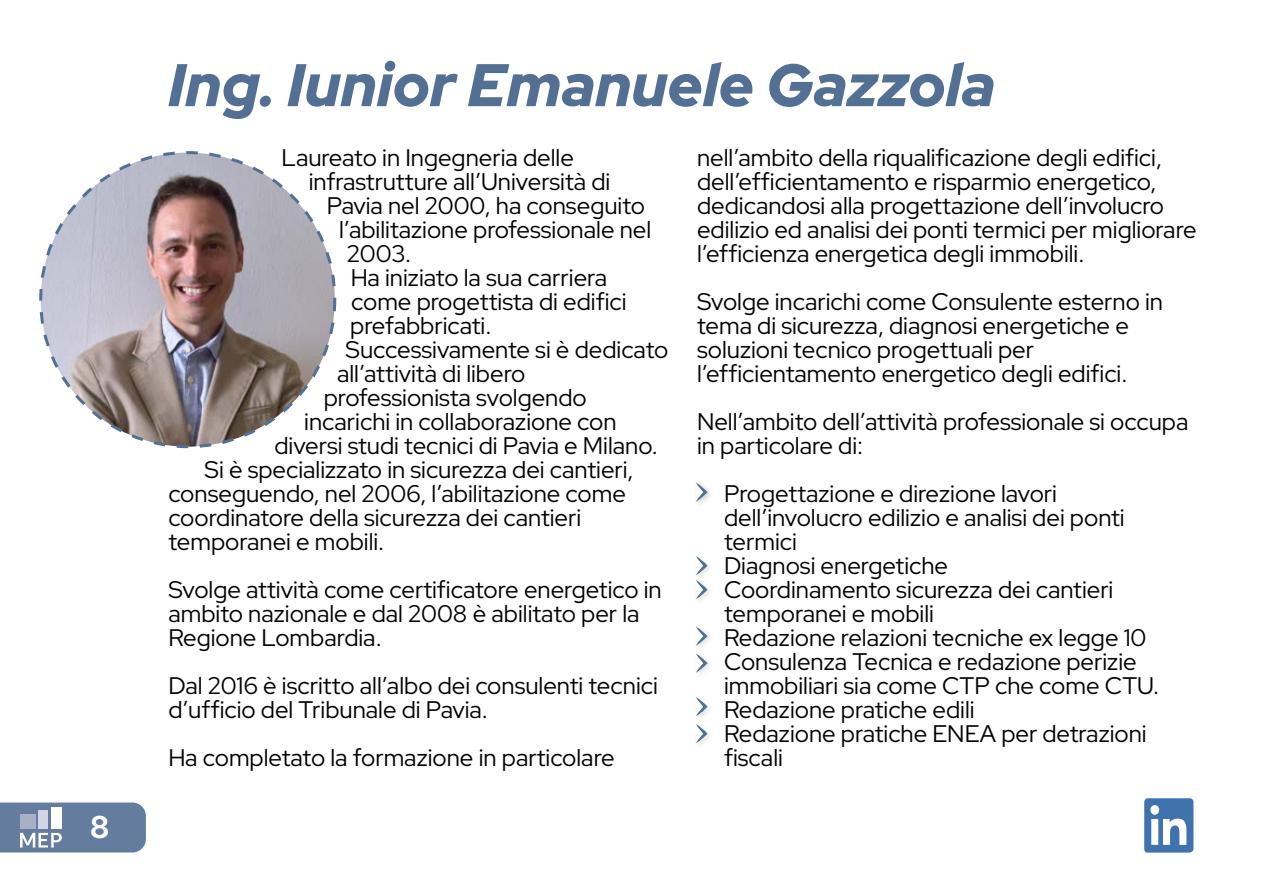
<style>
.page{position:relative;width:1263px;height:893px;background:#fff}
.page>*{position:absolute;margin:0;border:0;box-sizing:border-box;transform-origin:0 0}
.t1{font:italic 300 60px "Red Hat Display";letter-spacing:.005em;color:#536f93}
.t2{font:300 31.5px "Red Hat Display";color:#fff}
.t3{font:300 24px/24px "Red Hat Display";color:#000}
</style>
<div class="page">
<svg style="left:1144px;top:798px;width:49px;height:55px"></svg>
<svg style="left:0;top:802px;width:146px;height:50px;background:#778daa"></svg>
<img style="left:41px;top:153px;width:294px;height:294px;border-radius:147px">
<img style="left:697px;top:490px;width:13px;height:14px">
<svg style="left:696px;top:482px;width:12px;height:20px"></svg>
<svg style="left:696px;top:556px;width:12px;height:43px"></svg>
<svg style="left:696px;top:626px;width:12px;height:20px"></svg>
<svg style="left:696px;top:653px;width:12px;height:20px"></svg>
<svg style="left:696px;top:697px;width:12px;height:19px"></svg>
<svg style="left:696px;top:724px;width:12px;height:19px"></svg>
<p class="t2" style="left:90px;top:806px;width:21px">8</p>
<p class="t1" style="left:168px;top:46px;width:828px">Ing. Iunior Emanuele Gazzola</p>
<p class="t3" style="left:282px;top:145px;width:294px">Laureato in Ingegneria delle</p>
<p class="t3" style="left:309px;top:169px;width:303px">infrastrutture all’Università di</p>
<p class="t3" style="left:327px;top:193px;width:320px">Pavia nel 2000, ha conseguito</p>
<p class="t3" style="left:339px;top:217px;width:314px">l’abilitazione professionale nel</p>
<p class="t3" style="left:347px;top:241px;width:66px">2003.</p>
<p class="t3" style="left:351px;top:265px;width:258px">Ha iniziato la sua carriera</p>
<p class="t3" style="left:351px;top:289px;width:277px">come progettista di edifici</p>
<p class="t3" style="left:350px;top:313px;width:143px">prefabbricati.</p>
<p class="t3" style="left:346px;top:337px;width:324px">Successivamente si è dedicato</p>
<p class="t3" style="left:337px;top:361px;width:190px">all’attività di libero</p>
<p class="t3" style="left:324px;top:385px;width:264px">professionista svolgendo</p>
<p class="t3" style="left:304px;top:409px;width:314px">incarichi in collaborazione con</p>
<p class="t3" style="left:274px;top:433px;width:385px">diversi studi tecnici di Pavia e Milano.</p>
<p class="t3" style="left:205px;top:457px;width:430px">Si è specializzato in sicurezza dei cantieri,</p>
<p class="t3" style="left:168px;top:481px;width:459px">conseguendo, nel 2006, l’abilitazione come</p>
<p class="t3" style="left:168px;top:505px;width:414px">coordinatore della sicurezza dei cantieri</p>
<p class="t3" style="left:168px;top:529px;width:217px">temporanei e mobili.</p>
<p class="t3" style="left:168px;top:577px;width:495px">Svolge attività come certificatore energetico in ambito nazionale e dal 2008 è abilitato per la<br>Regione Lombardia.</p>
<p class="t3" style="left:168px;top:673px;width:491px">Dal 2016 è iscritto all’albo dei consulenti tecnici d’ufficio del Tribunale di Pavia.</p>
<p class="t3" style="left:168px;top:745px;width:448px">Ha completato la formazione in particolare</p>
<p class="t3" style="left:697px;top:145px;width:501px">nell’ambito della riqualificazione degli edifici, dell’efficientamento e risparmio energetico, dedicandosi alla progettazione dell’involucro edilizio ed analisi dei ponti termici per migliorare l’efficienza energetica degli immobili.</p>
<p class="t3" style="left:697px;top:289px;width:468px">Svolge incarichi come Consulente esterno in tema di sicurezza, diagnosi energetiche e soluzioni tecnico progettuali per l’efficientamento energetico degli edifici.</p>
<p class="t3" style="left:697px;top:409px;width:493px">Nell’ambito dell’attività professionale si occupa in particolare di:</p>
<p class="t3" style="left:724px;top:481px;width:402px;text-indent:-27px">• Progettazione e direzione lavori dell’involucro edilizio e analisi dei ponti termici</p>
<p class="t3" style="left:697px;top:553px;width:253px">• Diagnosi energetiche</p>
<p class="t3" style="left:724px;top:577px;width:391px;text-indent:-27px">• Coordinamento sicurezza dei cantieri temporanei e mobili</p>
<p class="t3" style="left:697px;top:625px;width:451px">• Redazione relazioni tecniche ex legge 10</p>
<p class="t3" style="left:724px;top:649px;width:437px;text-indent:-27px">• Consulenza Tecnica e redazione perizie immobiliari sia come CTP che come CTU.</p>
<p class="t3" style="left:697px;top:697px;width:279px">• Redazione pratiche edili</p>
<p class="t3" style="left:724px;top:721px;width:424px;text-indent:-27px">• Redazione pratiche ENEA per detrazioni fiscali</p>
</div>
